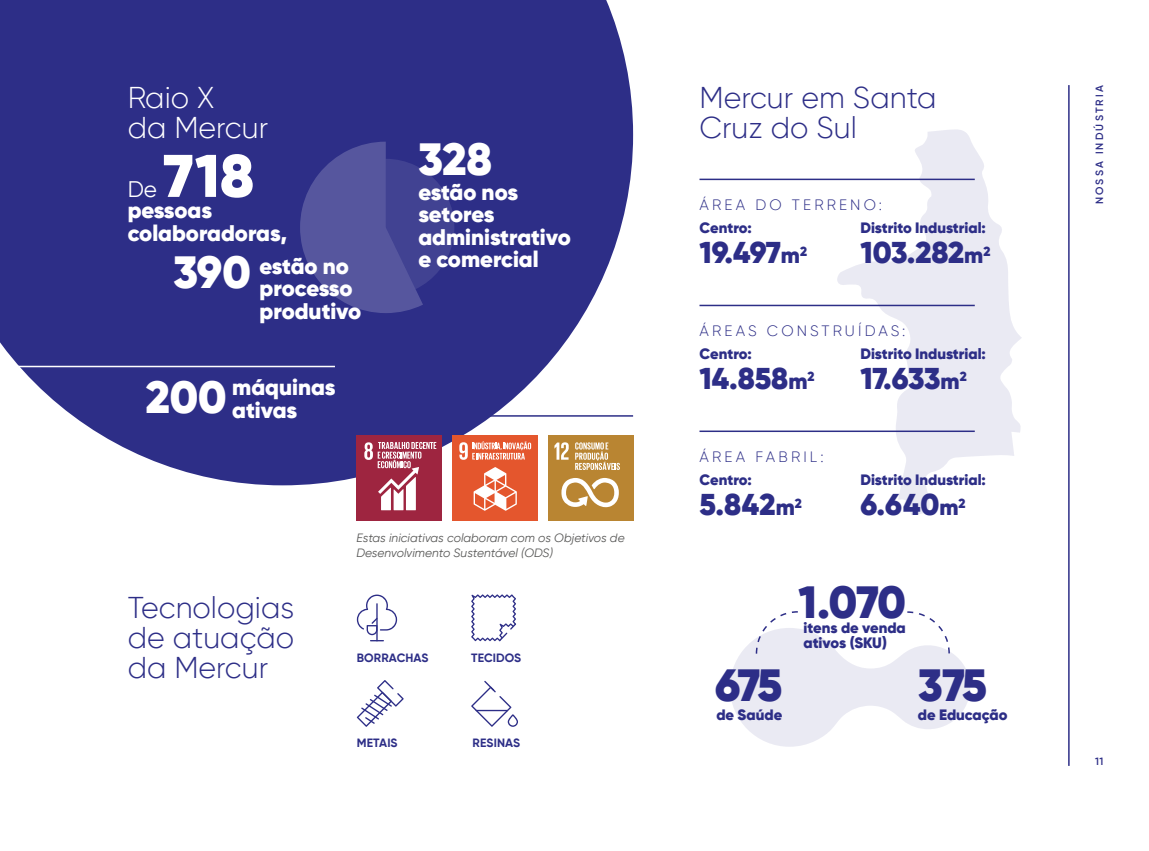
<style>
.page{position:relative;width:1149px;height:851px;background:#fff}
.page>*{position:absolute;margin:0;border:0;box-sizing:border-box;transform-origin:0 0}
.t1{font:900 60px "Gilroy";color:#fff}
.t2{font:900 45px "Gilroy";letter-spacing:-.04em;color:#2d2e87}
.t3{font:900 45px "Gilroy";letter-spacing:-.005em;color:#fff}
.t4{font:300 30px/30px "Gilroy";color:#2d2e87}
.t5{font:900 30px "Gilroy";color:#2d2e87}
.t6{font:300 30px/30px "Gilroy";color:#fff}
.t7{font:900 22.5px/22.5px "Gilroy";color:#fff}
.t8{font:22.5px "Gilroy";color:#fff}
.t9{font:900 15px/15px "Gilroy";color:#2d2e87}
.t10{font:300 15px "Gilroy";letter-spacing:.21em;color:#2d2e87}
.t11{font:italic 12px/15px "Gilroy";letter-spacing:.005em;color:#575756}
.t12{font:700 12px "Gilroy";letter-spacing:.01em;color:#2d2e87}
.t13{font:600 10.5px "Gilroy";letter-spacing:.21em;color:#2d2e87}
.s1{font-size:22.5px}
</style>
<div class="page">
<svg style="left:836px;top:129px;width:185px;height:386px"></svg>
<svg style="left:0;top:0;width:633px;height:485px;background:#434494"></svg>
<hr style="left:1067px;top:85px;width:2px;height:680px;background:#2d2e87">
<hr style="left:463px;top:415px;width:170px;height:1px;background:#2d2e87">
<hr style="left:0;top:366px;width:335px;height:1px;background:#fff">
<div style="left:452px;top:435px;width:85px;height:85px;background:#e4562d"></div>
<svg style="left:473px;top:467px;width:43px;height:43px"></svg>
<svg style="left:459px;top:441px;width:72px;height:18px"></svg>
<div style="left:356px;top:435px;width:85px;height:85px;background:#9e2540"></div>
<svg style="left:364px;top:442px;width:72px;height:68px"></svg>
<div style="left:548px;top:435px;width:85px;height:85px;background:#b98532"></div>
<svg style="left:554px;top:442px;width:14px;height:17px"></svg>
<svg style="left:561px;top:478px;width:57px;height:29px"></svg>
<svg style="left:575px;top:442px;width:44px;height:28px"></svg>
<svg style="left:730px;top:611px;width:240px;height:135px"></svg>
<hr style="left:699px;top:178px;width:275px;height:2px;background:#2d2e87">
<hr style="left:699px;top:304px;width:275px;height:2px;background:#2d2e87">
<hr style="left:699px;top:430px;width:275px;height:2px;background:#2d2e87">
<svg style="left:471px;top:594px;width:45px;height:47px"></svg>
<svg style="left:357px;top:680px;width:46px;height:46px"></svg>
<svg style="left:471px;top:681px;width:47px;height:45px"></svg>
<svg style="left:357px;top:594px;width:40px;height:47px"></svg>
<svg style="left:300px;top:142px;width:154px;height:171px;background:#464695"></svg>
<h3 class="t6" style="left:128px;top:83px;width:142px">Raio X<br>da Mercur</h3>
<h1 class="t1" style="left:164px;top:138px;width:92px">718</h1>
<h2 class="t3" style="left:418px;top:130px;width:75px">328</h2>
<h3 class="t8" style="left:128px;top:175px;width:31px">De</h3>
<h3 class="t7" style="left:418px;top:181px;width:154px">estão nos setores administrativo e comercial</h3>
<h3 class="t7" style="left:128px;top:199px;width:161px">pessoas colaboradoras,</h3>
<h2 class="t3" style="left:173px;top:243px;width:79px">390</h2>
<h3 class="t7" style="left:259px;top:254px;width:103px">estão no processo produtivo</h3>
<h3 class="t7" style="left:232px;top:376px;width:105px">máquinas ativas</h3>
<h2 class="t3" style="left:146px;top:368px;width:82px">200</h2>
<h3 class="t4" style="left:128px;top:592px;width:168px;text-align:justify">Tecnologias de atuação da Mercur</h3>
<p class="t11" style="left:356px;top:530px;width:270px">Estas iniciativas colaboram com os Objetivos de<br>Desenvolvimento Sustentável (ODS)</p>
<p class="t12" style="left:357px;top:650px;width:73px">BORRACHAS</p>
<p class="t12" style="left:471px;top:650px;width:52px">TECIDOS</p>
<p class="t12" style="left:357px;top:735px;width:42px">METAIS</p>
<p class="t12" style="left:472px;top:735px;width:49px">RESINAS</p>
<h3 class="t4" style="left:699px;top:83px;width:238px">Mercur em Santa<br>Cruz do Sul</h3>
<p class="t10" style="left:699px;top:195px;width:184px">ÁREA DO TERRENO:</p>
<p class="t9" style="left:699px;top:220px;width:54px">Centro:</p>
<h3 class="t5" style="left:699px;top:234px;width:109px">19.497<span class="s1">m</span><sup>2</sup></h3>
<p class="t9" style="left:860px;top:220px;width:127px">Distrito Industrial:</p>
<h3 class="t5" style="left:860px;top:234px;width:131px">103.282<span class="s1">m</span><sup>2</sup></h3>
<p class="t10" style="left:699px;top:321px;width:207px">ÁREAS CONSTRUÍDAS:</p>
<p class="t9" style="left:699px;top:346px;width:54px">Centro:</p>
<p class="t9" style="left:860px;top:346px;width:127px">Distrito Industrial:</p>
<h3 class="t5" style="left:699px;top:359px;width:117px">14.858<span class="s1">m</span><sup>2</sup></h3>
<h3 class="t5" style="left:860px;top:359px;width:108px">17.633<span class="s1">m</span><sup>2</sup></h3>
<p class="t10" style="left:699px;top:447px;width:125px">ÁREA FABRIL:</p>
<p class="t9" style="left:699px;top:472px;width:54px">Centro:</p>
<p class="t9" style="left:860px;top:472px;width:127px">Distrito Industrial:</p>
<h3 class="t5" style="left:699px;top:485px;width:104px">5.842<span class="s1">m</span><sup>2</sup></h3>
<h3 class="t5" style="left:860px;top:485px;width:107px">6.640<span class="s1">m</span><sup>2</sup></h3>
<h2 class="t2" style="left:798px;top:573px;width:109px">1.070</h2>
<p class="t9" style="left:803px;top:620px;width:104px">itens de venda ativos (SKU)</p>
<h2 class="t2" style="left:715px;top:657px;width:69px">675</h2>
<h2 class="t2" style="left:917px;top:657px;width:70px">375</h2>
<p class="t9" style="left:716px;top:706px;width:67px">de Saúde</p>
<p class="t9" style="left:917px;top:706px;width:91px">de Educação</p>
<p class="t13" style="left:1092px;top:204px;width:120px;rotate:-90deg">NOSSA INDÚSTRIA</p>
<p class="t13" style="left:1094px;top:754px;width:10px">11</p>
</div>
